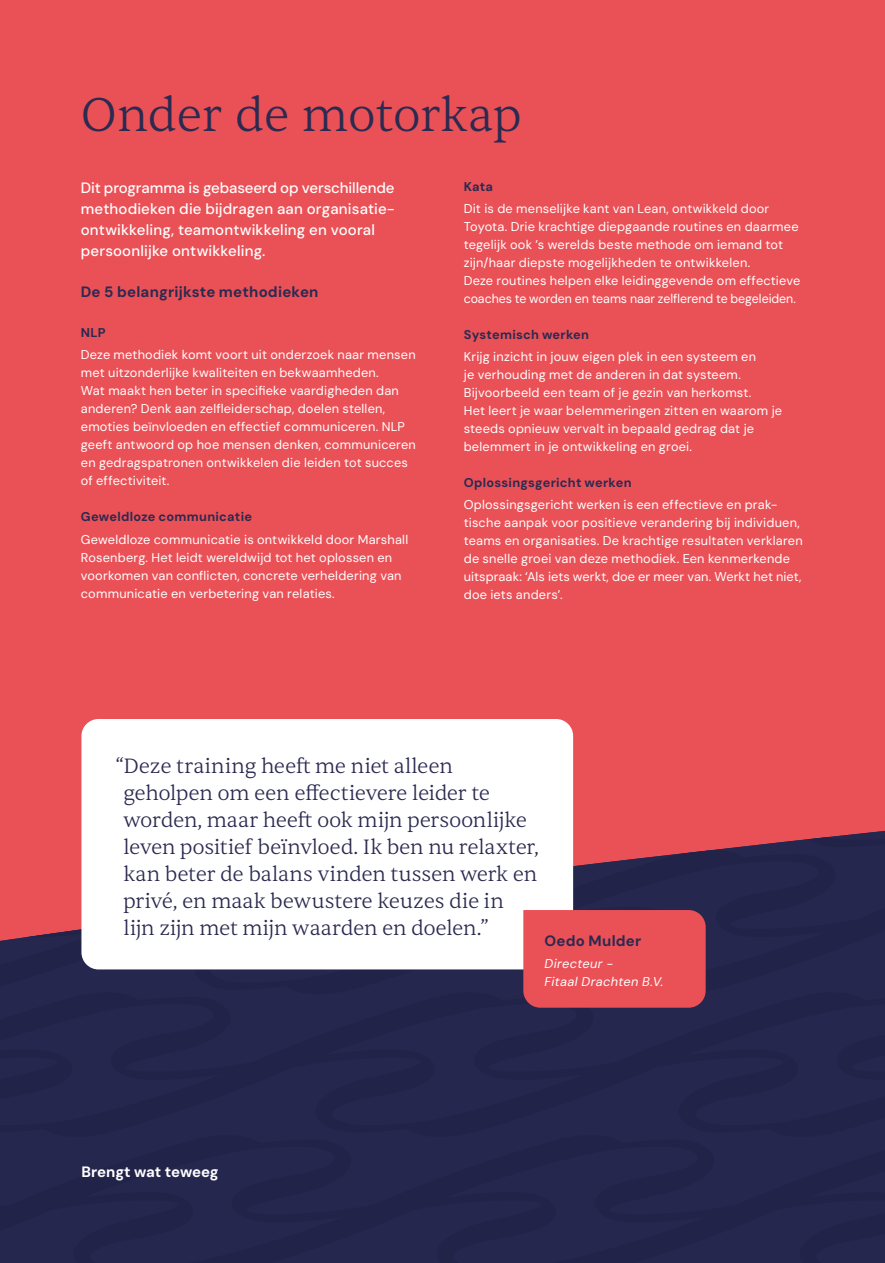
<style>
.page{position:relative;width:885px;height:1263px;background:#fff}
.page>*{position:absolute;margin:0;border:0;box-sizing:border-box;transform-origin:0 0}
.t1{font:300 48px "Sentient";letter-spacing:-.01em;color:#2b2a50}
.t2{font:300 21px/27px "Sentient";letter-spacing:-.015em;color:#2b2a50}
.t3{font:500 15px/21.1px "DM Sans";letter-spacing:.01em;color:#fff}
.t4{font:700 15px "DM Sans";letter-spacing:.015em;color:#2b2a50}
.t5{font:700 15px "DM Sans";letter-spacing:-.005em;color:#fff}
.t6{font:12.75px/18px "DM Sans";letter-spacing:.015em;color:#fff}
.t7{font:700 12.75px "DM Sans";letter-spacing:.02em;color:#2b2a50}
.t8{font:italic 12.75px/18px "DM Sans";letter-spacing:.025em;color:#fff}
</style>
<div class="page">
<div style="left:0;top:0;width:884px;height:1263px;background:#ea5157"></div>
<div style="left:0;top:831px;width:884px;height:432px;background:#26274e"></div>
<div style="left:81px;top:719px;width:492px;height:250px;background:#fff"></div>
<svg style="left:523px;top:910px;width:182px;height:98px"></svg>
<h1 class="t1" style="left:81px;top:86px;width:442px">Onder de motorkap</h1>
<p class="t3" style="left:81px;top:177px;width:316px">Dit programma is gebaseerd op verschillende methodieken die bijdragen aan organisatie&shy;ontwikkeling, teamontwikkeling en vooral persoonlijke ontwikkeling.</p>
<p class="t4" style="left:81px;top:282px;width:239px">De 5 belangrijkste methodieken</p>
<p class="t7" style="left:81px;top:324px;width:26px">NLP</p>
<p class="t6" style="left:81px;top:346px;width:336px">Deze methodiek komt voort uit onderzoek naar mensen met uitzonderlijke kwaliteiten en bekwaamheden.<br>Wat maakt hen beter in specifieke vaardigheden dan anderen? Denk aan zelfleiderschap, doelen stellen, emoties beïnvloeden en effectief communiceren. NLP geeft antwoord op hoe mensen denken, communiceren en gedragspatronen ontwikkelen die leiden tot succes of effectiviteit.</p>
<p class="t7" style="left:81px;top:509px;width:173px">Geweldloze communicatie</p>
<p class="t6" style="left:81px;top:530px;width:329px">Geweldloze communicatie is ontwikkeld door Marshall Rosenberg. Het leidt wereldwijd tot het oplossen en voorkomen van conflicten, concrete verheldering van communicatie en verbetering van relaties.</p>
<p class="t7" style="left:463px;top:178px;width:31px">Kata</p>
<p class="t6" style="left:463px;top:199px;width:338px">Dit is de menselijke kant van Lean, ontwikkeld door Toyota. Drie krachtige diepgaande routines en daarmee tegelijk ook ’s werelds beste methode om iemand tot zijn/haar diepste mogelijkheden te ontwikkelen.<br>Deze routines helpen elke leidinggevende om effectieve coaches te worden en teams naar zelflerend te begeleiden.</p>
<p class="t7" style="left:463px;top:326px;width:127px">Systemisch werken</p>
<p class="t6" style="left:463px;top:348px;width:320px">Krijg inzicht in jouw eigen plek in een systeem en<br>je verhouding met de anderen in dat systeem.<br>Bijvoorbeeld een team of je gezin van herkomst.<br>Het leert je waar belemmeringen zitten en waarom je steeds opnieuw vervalt in bepaald gedrag dat je belemmert in je ontwikkeling en groei.</p>
<p class="t7" style="left:463px;top:475px;width:169px">Oplossingsgericht werken</p>
<p class="t6" style="left:463px;top:496px;width:340px">Oplossingsgericht werken is een effectieve en prak&shy;tische aanpak voor positieve verandering bij individuen, teams en organisaties. De krachtige resultaten verklaren de snelle groei van deze methodiek. Een kenmerkende uitspraak: ‘Als iets werkt, doe er meer van. Werkt het niet, doe iets anders’.</p>
<p class="t2" style="left:123px;top:753px;width:417px;text-indent:-8px">“Deze training heeft me niet alleen geholpen om een effectievere leider te worden, maar heeft ook mijn persoonlijke leven positief beïnvloed. Ik ben nu relaxter, kan beter de balans vinden tussen werk en privé, en maak bewustere keuzes die in lijn zijn met mijn waarden en doelen.”</p>
<p class="t4" style="left:544px;top:931px;width:98px">Oedo Mulder</p>
<p class="t8" style="left:544px;top:955px;width:120px">Directeur -<br>Fitaal Drachten B.V.</p>
<p class="t5" style="left:81px;top:1163px;width:139px">Brengt wat teweeg</p>
</div>
